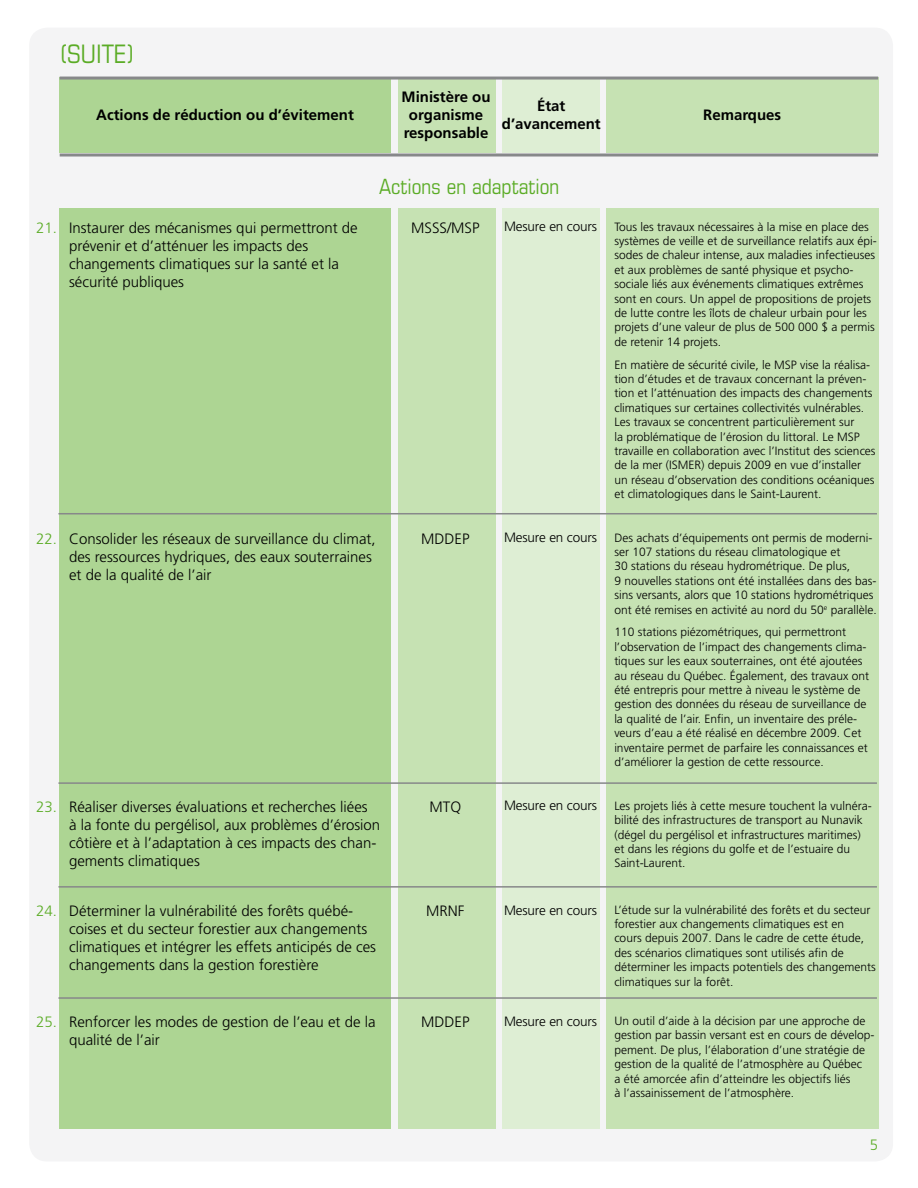
<style>
.page{position:relative;width:918px;height:1188px;background:#fff}
.page>*{position:absolute;margin:0;border:0;box-sizing:border-box;transform-origin:0 0}
.t1{font:condensed 25.5px "Eurostile";color:#5bac26}
.t2{font:condensed 21px "Eurostile";color:#5bac26}
.t3{font:300 15px/18px "Frutiger";color:#000}
.t4{font:700 15px/18px "Frutiger";color:#000;text-align:center}
.t5{font:300 15px "Frutiger";color:#5bac26}
.t6{font:300 13.5px "Frutiger";letter-spacing:-.01em;color:#000}
.t7{font:300 12px/14.4px "Frutiger";color:#000}
</style>
<div class="page">
<div style="left:29px;top:28px;width:864px;height:1133px;background:#f4f4f5;border-radius:18px"></div>
<div style="left:60px;top:78px;width:331px;height:75px;background:#add593"></div>
<div style="left:398px;top:78px;width:97px;height:75px;background:#c6e2b3"></div>
<div style="left:502px;top:78px;width:98px;height:75px;background:#deeed4"></div>
<div style="left:606px;top:78px;width:272px;height:75px;background:#c6e2b3"></div>
<hr style="left:60px;top:154px;width:818px;height:3px;background:#87888a">
<hr style="left:60px;top:77px;width:818px;height:3px;background:#87888a">
<div style="left:60px;top:208px;width:331px;height:920px;background:#add593"></div>
<div style="left:398px;top:208px;width:97px;height:920px;background:#c6e2b3"></div>
<div style="left:502px;top:208px;width:98px;height:920px;background:#deeed4"></div>
<div style="left:606px;top:208px;width:272px;height:920px;background:#c6e2b3"></div>
<hr style="left:58px;top:513px;width:819px;height:1px;background:#87888a">
<hr style="left:58px;top:782px;width:819px;height:2px;background:#87888a">
<hr style="left:58px;top:886px;width:819px;height:2px;background:#87888a">
<hr style="left:58px;top:997px;width:819px;height:2px;background:#87888a">
<h1 class="t1" style="left:60px;top:38px;width:76px">(SUITE)</h1>
<p class="t4" style="left:402px;top:87px;width:90px">Ministère ou organisme responsable</p>
<p class="t4" style="left:502px;top:97px;width:100px">État d’avancement</p>
<p class="t4" style="left:96px;top:106px;width:259px">Actions de réduction ou d’évitement</p>
<p class="t4" style="left:703px;top:106px;width:80px">Remarques</p>
<p class="t5" style="left:36px;top:219px;width:22px">21.</p>
<p class="t3" style="left:69px;top:219px;width:290px">Instaurer des mécanismes qui permettront de prévenir et d’atténuer les impacts des changements climatiques sur la santé et la sécurité publiques</p>
<h2 class="t2" style="left:379px;top:174px;width:182px">Actions en adaptation</h2>
<p class="t3" style="left:411px;top:219px;width:70px">MSSS/MSP</p>
<p class="t6" style="left:504px;top:218px;width:95px">Mesure en cours</p>
<p class="t5" style="left:36px;top:530px;width:22px">22.</p>
<p class="t3" style="left:69px;top:530px;width:308px">Consolider les réseaux de surveillance du climat, des ressources hydriques, des eaux souterraines et de la qualité de l’air</p>
<p class="t3" style="left:421px;top:530px;width:50px">MDDEP</p>
<p class="t6" style="left:504px;top:529px;width:95px">Mesure en cours</p>
<p class="t5" style="left:36px;top:798px;width:22px">23.</p>
<p class="t5" style="left:36px;top:902px;width:22px">24.</p>
<p class="t3" style="left:69px;top:798px;width:313px">Réaliser diverses évaluations et recherches liées<br>à la fonte du pergélisol, aux problèmes d’érosion côtière et à l’adaptation à ces impacts des chan&shy;gements climatiques</p>
<p class="t3" style="left:69px;top:902px;width:308px">Déterminer la vulnérabilité des forêts québé&shy;coises et du secteur forestier aux changements climatiques et intégrer les effets anticipés de ces changements dans la gestion forestière</p>
<p class="t3" style="left:430px;top:798px;width:33px">MTQ</p>
<p class="t3" style="left:426px;top:902px;width:40px">MRNF</p>
<p class="t6" style="left:504px;top:798px;width:95px">Mesure en cours</p>
<p class="t6" style="left:504px;top:902px;width:95px">Mesure en cours</p>
<p class="t3" style="left:69px;top:1013px;width:308px">Renforcer les modes de gestion de l’eau et de la qualité de l’air</p>
<p class="t5" style="left:36px;top:1014px;width:22px">25.</p>
<p class="t6" style="left:504px;top:1014px;width:95px">Mesure en cours</p>
<p class="t3" style="left:421px;top:1013px;width:50px">MDDEP</p>
<p class="t7" style="left:614px;top:219px;width:264px">Tous les travaux nécessaires à la mise en place des systèmes de veille et de surveillance relatifs aux épi&shy;sodes de chaleur intense, aux maladies infectieuses et aux problèmes de santé physique et psycho&shy;sociale liés aux événements climatiques extrêmes sont en cours. Un appel de propositions de projets de lutte contre les îlots de chaleur urbain pour les projets d’une valeur de plus de 500 000 $ a permis de retenir 14 projets.</p>
<p class="t7" style="left:614px;top:357px;width:263px">En matière de sécurité civile, le MSP vise la réalisa&shy;tion d’études et de travaux concernant la préven&shy;tion et l’atténuation des impacts des changements climatiques sur certaines collectivités vulnérables.<br>Les travaux se concentrent particulièrement sur<br>la problématique de l’érosion du littoral. Le MSP travaille en collaboration avec l’Institut des sciences de la mer (ISMER) depuis 2009 en vue d’installer un réseau d’observation des conditions océaniques et climatologiques dans le Saint-Laurent.</p>
<p class="t7" style="left:614px;top:530px;width:264px">Des achats d’équipements ont permis de moderni&shy;ser 107 stations du réseau climatologique et<br>30 stations du réseau hydrométrique. De plus,<br>9 nouvelles stations ont été installées dans des bas&shy;sins versants, alors que 10 stations hydrométriques ont été remises en activité au nord du 50<sup>e</sup> parallèle.</p>
<p class="t7" style="left:614px;top:625px;width:256px">110 stations piézométriques, qui permettront l’observation de l’impact des changements clima&shy;tiques sur les eaux souterraines, ont été ajoutées au réseau du Québec. Également, des travaux ont été entrepris pour mettre à niveau le système de gestion des données du réseau de surveillance de la qualité de l’air. Enfin, un inventaire des préle&shy;veurs d’eau a été réalisé en décembre 2009. Cet inventaire permet de parfaire les connaissances et d’améliorer la gestion de cette ressource.</p>
<p class="t7" style="left:614px;top:799px;width:259px">Les projets liés à cette mesure touchent la vulnéra&shy;bilité des infrastructures de transport au Nunavik (dégel du pergélisol et infrastructures maritimes) et dans les régions du golfe et de l’estuaire du Saint-Laurent.</p>
<p class="t7" style="left:614px;top:902px;width:263px">L’étude sur la vulnérabilité des forêts et du secteur forestier aux changements climatiques est en<br>cours depuis 2007. Dans le cadre de cette étude, des scénarios climatiques sont utilisés afin de déterminer les impacts potentiels des changements climatiques sur la forêt.</p>
<p class="t7" style="left:614px;top:1014px;width:262px">Un outil d’aide à la décision par une approche de gestion par bassin versant est en cours de dévelop&shy;pement. De plus, l’élaboration d’une stratégie de gestion de la qualité de l’atmosphère au Québec<br>a été amorcée afin d’atteindre les objectifs liés<br>à l’assainissement de l’atmosphère.</p>
<p class="t5" style="left:870px;top:1136px;width:10px">5</p>
</div>
